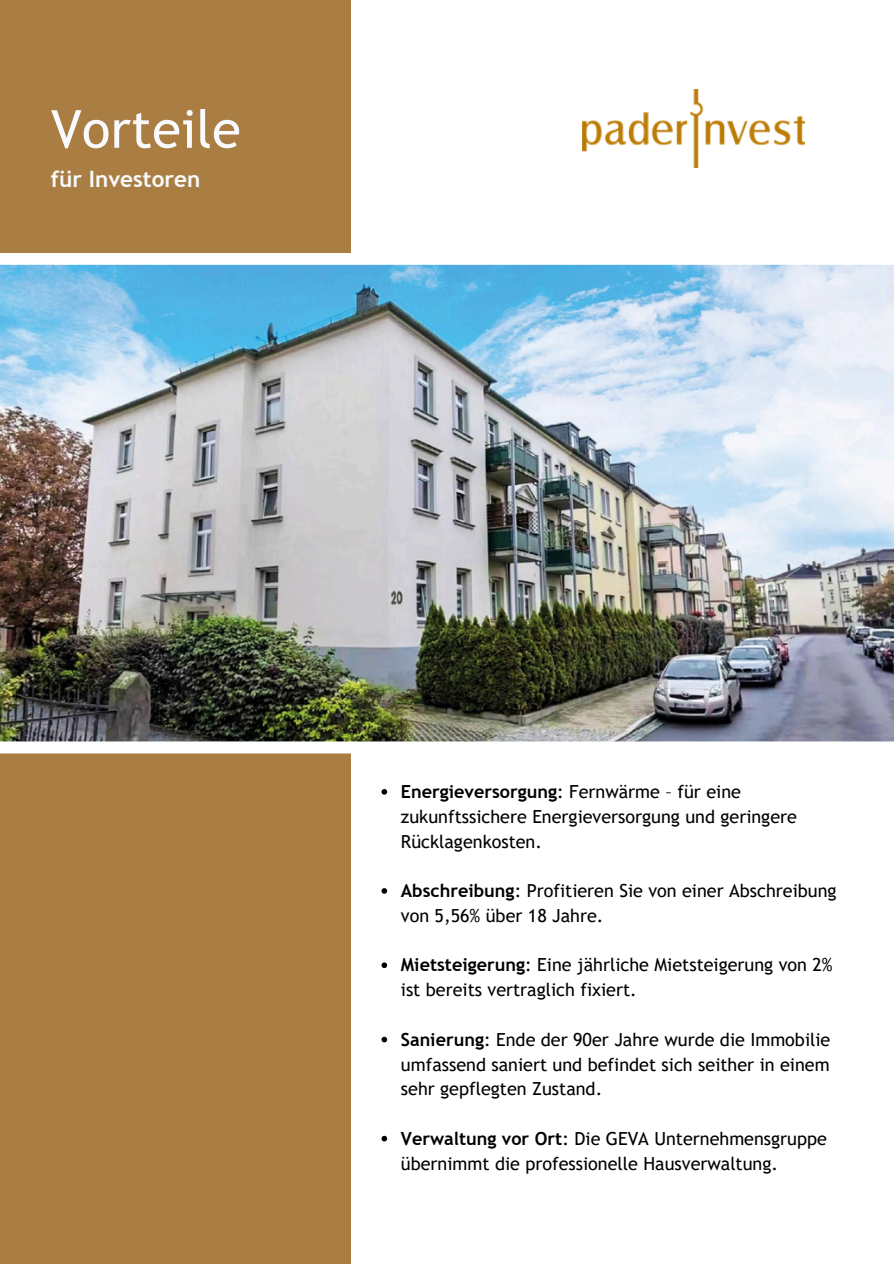
<style>
.page{position:relative;width:894px;height:1264px;background:#fff}
.page>*{position:absolute;margin:0;border:0;box-sizing:border-box;transform-origin:0 0}
.t1{font:52.5px "Trebuchet MS";letter-spacing:.005em;color:#f9fafd}
.t2{font:700 22.5px "Trebuchet MS";color:#f9fafd}
.t3{font:18px/24.8px "Trebuchet MS";color:#000}
.s1{font-weight:700}
</style>
<div class="page">
<div style="left:0;top:0;width:350px;height:1263px;background:#aa7d42"></div>
<img style="left:0;top:253px;width:893px;height:500px">
<img style="left:582px;top:89px;width:222px;height:78px">
<svg style="left:381px;top:789px;width:6px;height:5px"></svg>
<svg style="left:381px;top:888px;width:6px;height:5px"></svg>
<svg style="left:381px;top:962px;width:6px;height:6px"></svg>
<svg style="left:381px;top:1036px;width:6px;height:6px"></svg>
<svg style="left:381px;top:1135px;width:6px;height:6px"></svg>
<p class="t1" style="left:51px;top:98px;width:191px">Vorteile</p>
<p class="t2" style="left:51px;top:166px;width:151px">für Investoren</p>
<p class="t3" style="left:401px;top:779px;width:397px"><span class="s1">Energieversorgung</span>: Fernwärme – für eine zukunftssichere Energieversorgung und geringere<br>Rücklagenkosten.</p>
<p class="t3" style="left:401px;top:878px;width:437px"><span class="s1">Abschreibung</span>: Profitieren Sie von einer Abschreibung von 5,56% über 18 Jahre.</p>
<p class="t3" style="left:401px;top:952px;width:433px"><span class="s1">Mietsteigerung</span>: Eine jährliche Mietsteigerung von 2% ist bereits vertraglich fixiert.</p>
<p class="t3" style="left:401px;top:1026px;width:431px;text-align:justify"><span class="s1">Sanierung</span>: Ende der 90er Jahre wurde die Immobilie umfassend saniert und befindet sich seither in einem sehr gepflegten Zustand.</p>
<p class="t3" style="left:401px;top:1125px;width:427px"><span class="s1">Verwaltung vor Ort</span>: Die GEVA Unternehmensgruppe übernimmt die professionelle Hausverwaltung.</p>
</div>
